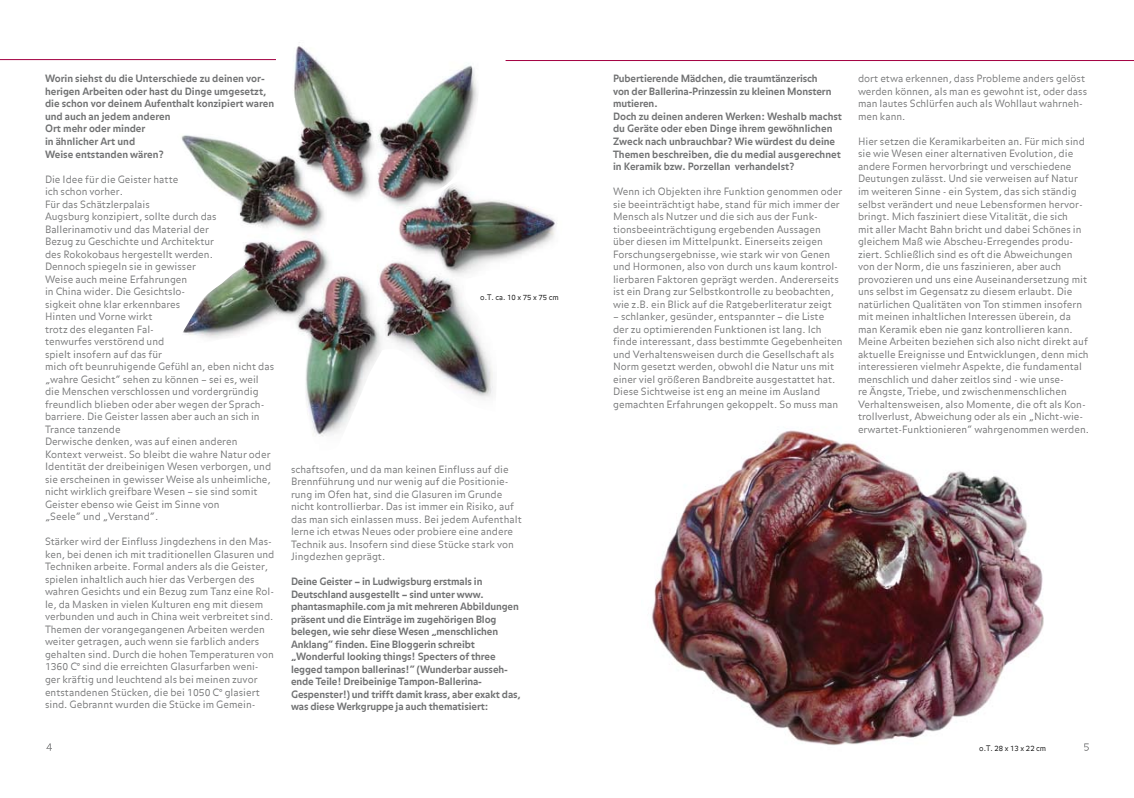
<style>
.page{position:relative;width:1134px;height:798px;background:#fff}
.page>*{position:absolute;margin:0;border:0;box-sizing:border-box;transform-origin:0 0}
.t1{font:300 10px/12.5px "Balance";color:#6f7071}
.t2{font:700 10px/12.5px "Balance";letter-spacing:-.01em;color:#6f7071}
.t3{font:300 7.5px "Balance";color:#000}
</style>
<div class="page">
<img style="left:651px;top:430px;width:393px;height:315px">
<svg style="left:46px;top:743px;width:6px;height:7px"></svg>
<svg style="left:1084px;top:743px;width:5px;height:7px"></svg>
<hr style="left:0;top:59px;width:276px;height:1px;background:#a40042">
<img style="left:176px;top:46px;width:380px;height:391px">
<hr style="left:506px;top:60px;width:628px;height:1px;background:#a40042">
<p class="t2" style="left:45px;top:73px;width:231px">Worin siehst du die Unterschiede zu deinen vor&shy;herigen Arbeiten oder hast du Dinge umgesetzt, die schon vor deinem Aufenthalt konzipiert waren und auch an jedem anderen<br>Ort mehr oder minder<br>in ähnlicher Art und<br>Weise entstanden wären?</p>
<p class="t1" style="left:45px;top:173px;width:231px">Die Idee für die Geister hatte<br>ich schon vorher.<br>Für das Schätzlerpalais<br>Augsburg konzipiert, sollte durch das Ballerinamotiv und das Material der<br>Bezug zu Geschichte und Architektur<br>des Rokokobaus hergestellt werden.<br>Dennoch spiegeln sie in gewisser<br>Weise auch meine Erfahrungen<br>in China wider. Die Gesichtslo-<br>sigkeit ohne klar erkennbares<br>Hinten und Vorne wirkt<br>trotz des eleganten Fal-<br>tenwurfes verstörend und<br>spielt insofern auf das für<br>mich oft beunruhigende Gefühl an, eben nicht das „wahre Gesicht“ sehen zu können – sei es, weil die Menschen verschlossen und vordergründig freundlich blieben oder aber wegen der Sprach&shy;barriere. Die Geister lassen aber auch an sich in Trance tanzende<br>Derwische denken, was auf einen anderen Kontext verweist. So bleibt die wahre Natur oder Identität der dreibeinigen Wesen verborgen, und sie erscheinen in gewisser Weise als unheimliche, nicht wirklich greifbare Wesen – sie sind somit Geister ebenso wie Geist im Sinne von<br>„Seele“ und „Verstand“.</p>
<p class="t1" style="left:45px;top:536px;width:231px">Stärker wird der Einfluss Jingdezhens in den Mas&shy;ken, bei denen ich mit traditionellen Glasuren und Techniken arbeite. Formal anders als die Geister, spielen inhaltlich auch hier das Verbergen des wahren Gesichts und ein Bezug zum Tanz eine Rol&shy;le, da Masken in vielen Kulturen eng mit diesem verbunden und auch in China weit verbreitet sind.<br>Themen der vorangegangenen Arbeiten werden weiter getragen, auch wenn sie farblich anders gehalten sind. Durch die hohen Temperaturen von 1360 C° sind die erreichten Glasurfarben weni&shy;ger kräftig und leuchtend als bei meinen zuvor entstandenen Stücken, die bei 1050 C° glasiert sind. Gebrannt wurden die Stücke im Gemein-</p>
<p class="t3" style="left:480px;top:293px;width:80px">o.T. ca. 10 x 75 x 75 cm</p>
<p class="t1" style="left:291px;top:463px;width:232px">schaftsofen, und da man keinen Einfluss auf die Brennführung und nur wenig auf die Positionie&shy;rung im Ofen hat, sind die Glasuren im Grunde nicht kontrollierbar. Das ist immer ein Risiko, auf das man sich einlassen muss. Bei jedem Aufenthalt lerne ich etwas Neues oder probiere eine andere Technik aus. Insofern sind diese Stücke stark von Jingdezhen geprägt.</p>
<p class="t2" style="left:291px;top:576px;width:231px">Deine Geister – in Ludwigsburg erstmals in Deutschland ausgestellt – sind unter www. phantasmaphile.com ja mit mehreren Abbildungen präsent und die Einträge im zugehörigen Blog belegen, wie sehr diese Wesen „menschlichen Anklang“ finden. Eine Bloggerin schreibt „Wonderful looking things! Specters of three legged tampon ballerinas!“ (Wunderbar ausseh&shy;ende Teile! Dreibeinige Tampon-Ballerina-Gespenster!) und trifft damit krass, aber exakt das, was diese Werkgruppe ja auch thematisiert:</p>
<p class="t2" style="left:613px;top:73px;width:230px">Pubertierende Mädchen, die traumtänzerisch<br>von der Ballerina-Prinzessin zu kleinen Monstern mutieren.<br>Doch zu deinen anderen Werken: Weshalb machst du Geräte oder eben Dinge ihrem gewöhnlichen Zweck nach unbrauchbar? Wie würdest du deine Themen beschreiben, die du medial ausgerechnet in Keramik bzw. Porzellan verhandelst?</p>
<p class="t1" style="left:613px;top:186px;width:231px">Wenn ich Objekten ihre Funktion genommen oder sie beeinträchtigt habe, stand für mich immer der Mensch als Nutzer und die sich aus der Funk&shy;tionsbeeinträchtigung ergebenden Aussagen über diesen im Mittelpunkt. Einerseits zeigen Forschungsergebnisse, wie stark wir von Genen und Hormonen, also von durch uns kaum kontrol&shy;lierbaren Faktoren geprägt werden. Andererseits ist ein Drang zur Selbstkontrolle zu beobachten, wie z.B. ein Blick auf die Ratgeberliteratur zeigt</p>
<p class="t1" style="left:613px;top:311px;width:231px">– schlanker, gesünder, entspannter – die Liste<br>der zu optimierenden Funktionen ist lang. Ich finde interessant, dass bestimmte Gegebenheiten und Verhaltensweisen durch die Gesellschaft als Norm gesetzt werden, obwohl die Natur uns mit einer viel größeren Bandbreite ausgestattet hat.<br>Diese Sichtweise ist eng an meine im Ausland gemachten Erfahrungen gekoppelt. So muss man</p>
<p class="t1" style="left:858px;top:73px;width:231px">dort etwa erkennen, dass Probleme anders gelöst werden können, als man es gewohnt ist, oder dass man lautes Schlürfen auch als Wohllaut wahrneh&shy;men kann.</p>
<p class="t1" style="left:858px;top:136px;width:232px">Hier setzen die Keramikarbeiten an. Für mich sind sie wie Wesen einer alternativen Evolution, die andere Formen hervorbringt und verschiedene Deutungen zulässt. Und sie verweisen auf Natur im weiteren Sinne - ein System, das sich ständig selbst verändert und neue Lebensformen hervor&shy;bringt. Mich fasziniert diese Vitalität, die sich<br>mit aller Macht Bahn bricht und dabei Schönes in gleichem Maß wie Abscheu-Erregendes produ&shy;ziert. Schließlich sind es oft die Abweichungen von der Norm, die uns faszinieren, aber auch provozieren und uns eine Auseinandersetzung mit uns selbst im Gegensatz zu diesem erlaubt. Die natürlichen Qualitäten von Ton stimmen insofern mit meinen inhaltlichen Interessen überein, da man Keramik eben nie ganz kontrollieren kann.<br>Meine Arbeiten beziehen sich also nicht direkt auf aktuelle Ereignisse und Entwicklungen, denn mich interessieren vielmehr Aspekte, die fundamental menschlich und daher zeitlos sind - wie unse-<br>re Ängste, Triebe, und zwischenmenschlichen Verhaltensweisen, also Momente, die oft als Kon&shy;trollverlust, Abweichung oder als ein „Nicht-wie&shy;erwartet-Funktionieren“ wahrgenommen werden.</p>
<p class="t3" style="left:979px;top:743px;width:69px">o.T. 28 x 13 x 22 cm</p>
</div>
